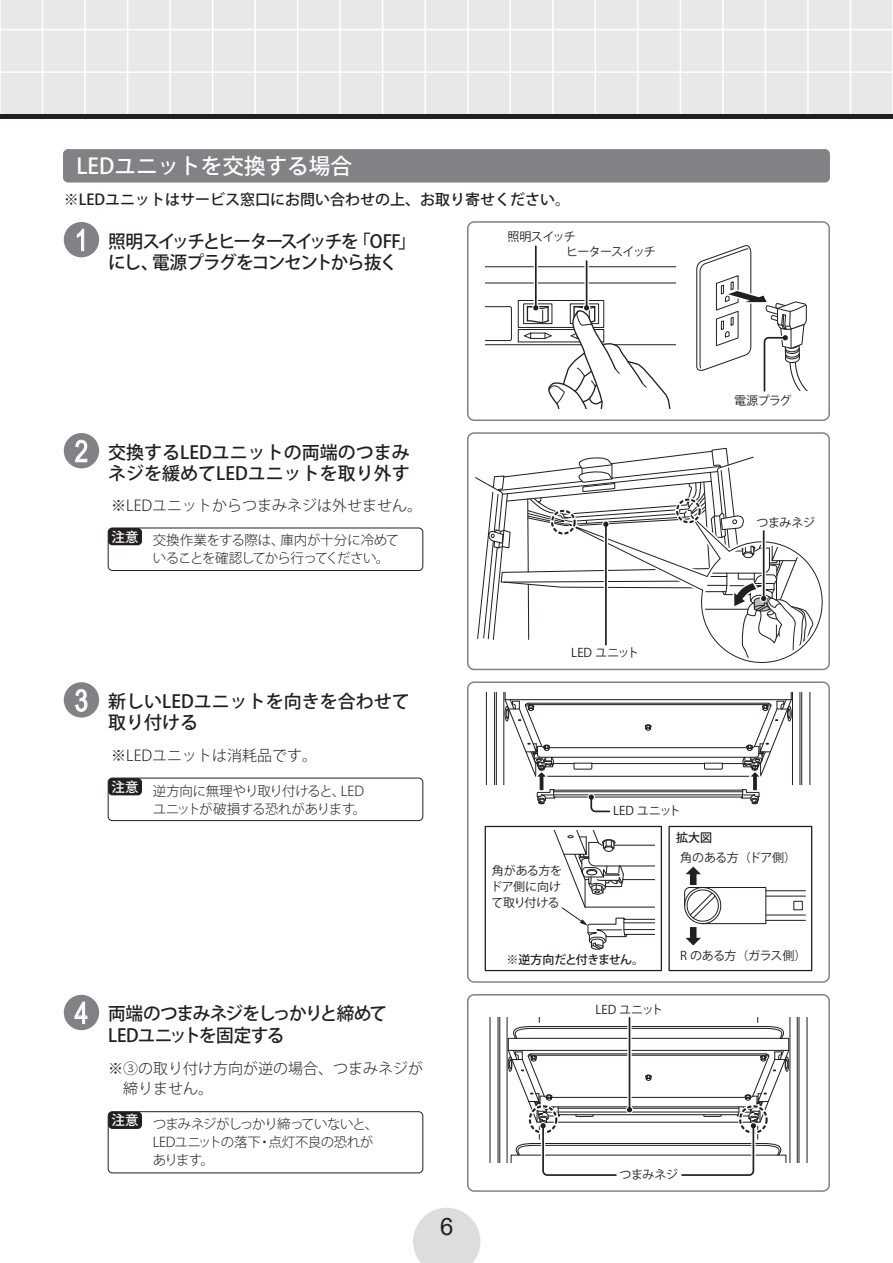
<style>
.page{position:relative;width:893px;height:1263px;background:#fff}
.page>*{position:absolute;margin:0;border:0;box-sizing:border-box;transform-origin:0 0}
.t1{font:30px "Arial";color:#fff;scale:.8 1}
.t2{font:24px "Arial";color:#231f20}
.t3{font:500 21.6px "Koz Go Pr 6 N";color:#fff}
.t4{font:500 18px/21.6px "Koz Go Pr 6 N";letter-spacing:-.005em;color:#231f20}
.t5{font:500 18px/21.6px "Koz Go Pr 6 N";letter-spacing:-.1em;color:#231f20}
.t6{font:500 18px/21.6px "Koz Go Pr 6 N";letter-spacing:-.05em;color:#231f20}
.t7{font:300 15px/19.5px "Koz Go Pr 6 N";color:#231f20}
.t8{font:500 15px "Koz Go Pr 6 N";color:#231f20}
.t9{font:300 13.5px/18px "Koz Go Pr 6 N";letter-spacing:-.045em;color:#231f20}
.t10{font:12px/15.6px "Koz Go Pr 6 N";letter-spacing:-.04em;color:#231f20;text-align:justify}
.t11{font:500 12px "Koz Go Pr 6 N";letter-spacing:-.06em;color:#231f20}
.t12{font:12px "Koz Go Pr 6 N";letter-spacing:-.07em;color:#231f20}
.t13{font:500 12px "Koz Go Pr 6 N";letter-spacing:-.04em;color:#231f20}
.s1{font-family:"Arial";font-weight:400;font-size:30px;color:#fff}
</style>
<div class="page">
<div style="left:64px;top:150px;width:765px;height:32px;background:#808285;border-radius:4px"></div>
<div style="left:63px;top:149px;width:767px;height:33px;border:2px solid #808285;border-radius:4px"></div>
<svg style="left:413px;top:1208px;width:67px;height:55px"></svg>
<hr style="left:485px;top:266px;width:190px;height:1px;background:#231f20">
<div style="left:467px;top:221px;width:363px;height:200px;border:2px solid #808285;border-radius:6px"></div>
<div style="left:467px;top:432px;width:363px;height:238px;border:2px solid #808285;border-radius:6px"></div>
<div style="left:467px;top:681px;width:363px;height:302px;border:2px solid #808285;border-radius:6px"></div>
<div style="left:467px;top:994px;width:363px;height:198px;border:2px solid #808285;border-radius:6px"></div>
<hr style="left:499px;top:1017px;width:1px;height:145px;background:#231f20">
<hr style="left:498px;top:1017px;width:1px;height:145px;background:#231f20">
<hr style="left:489px;top:1017px;width:1px;height:145px;background:#231f20">
<hr style="left:790px;top:1017px;width:1px;height:145px;background:#231f20">
<hr style="left:797px;top:1017px;width:1px;height:145px;background:#231f20">
<hr style="left:799px;top:1017px;width:1px;height:145px;background:#231f20">
<hr style="left:806px;top:1017px;width:1px;height:145px;background:#231f20">
<hr style="left:496px;top:692px;width:1px;height:92px;background:#231f20">
<hr style="left:494px;top:692px;width:1px;height:92px;background:#231f20">
<hr style="left:486px;top:692px;width:1px;height:92px;background:#231f20">
<hr style="left:792px;top:692px;width:1px;height:92px;background:#231f20">
<hr style="left:800px;top:692px;width:1px;height:92px;background:#231f20">
<hr style="left:801px;top:692px;width:1px;height:92px;background:#231f20">
<hr style="left:809px;top:692px;width:1px;height:92px;background:#231f20">
<div style="left:483px;top:824px;width:180px;height:149px;border:4px solid #fff"></div>
<div style="left:485px;top:826px;width:177px;height:145px;border:1px solid #231f20"></div>
<div style="left:667px;top:824px;width:147px;height:149px;border:4px solid #fff"></div>
<div style="left:668px;top:826px;width:144px;height:145px;border:1px solid #231f20"></div>
<svg style="left:684px;top:866px;width:83px;height:80px"></svg>
<hr style="left:766px;top:890px;width:39px;height:1px;background:#231f20">
<hr style="left:766px;top:896px;width:39px;height:1px;background:#231f20">
<hr style="left:766px;top:915px;width:39px;height:1px;background:#231f20">
<hr style="left:766px;top:920px;width:39px;height:1px;background:#231f20">
<div style="left:793px;top:901px;width:10px;height:9px;border:1px solid #231f20"></div>
<div style="left:0;top:0;width:893px;height:119px;background:#e7e8e9"></div>
<hr style="left:0;top:71px;width:893px;height:2px;background:#fff">
<hr style="left:0;top:29px;width:893px;height:1px;background:#fff">
<hr style="left:84px;top:0;width:2px;height:119px;background:#fff">
<hr style="left:42px;top:0;width:1px;height:119px;background:#fff">
<hr style="left:0;top:0;width:1px;height:119px;background:#fff">
<hr style="left:127px;top:0;width:1px;height:119px;background:#fff">
<hr style="left:169px;top:0;width:2px;height:119px;background:#fff">
<hr style="left:212px;top:0;width:1px;height:119px;background:#fff">
<hr style="left:254px;top:0;width:2px;height:119px;background:#fff">
<hr style="left:297px;top:0;width:1px;height:119px;background:#fff">
<hr style="left:339px;top:0;width:2px;height:119px;background:#fff">
<hr style="left:382px;top:0;width:1px;height:119px;background:#fff">
<hr style="left:424px;top:0;width:2px;height:119px;background:#fff">
<hr style="left:467px;top:0;width:1px;height:119px;background:#fff">
<hr style="left:509px;top:0;width:2px;height:119px;background:#fff">
<hr style="left:552px;top:0;width:2px;height:119px;background:#fff">
<hr style="left:595px;top:0;width:1px;height:119px;background:#fff">
<hr style="left:637px;top:0;width:2px;height:119px;background:#fff">
<hr style="left:680px;top:0;width:1px;height:119px;background:#fff">
<hr style="left:722px;top:0;width:2px;height:119px;background:#fff">
<hr style="left:765px;top:0;width:1px;height:119px;background:#fff">
<hr style="left:807px;top:0;width:2px;height:119px;background:#fff">
<hr style="left:850px;top:0;width:1px;height:119px;background:#fff">
<hr style="left:892px;top:0;width:1px;height:119px;background:#fff">
<hr style="left:0;top:115px;width:893px;height:4px;background:#231f20">
<svg style="left:584px;top:261px;width:5px;height:22px"></svg>
<hr style="left:586px;top:261px;width:1px;height:47px;background:#231f20">
<hr style="left:534px;top:246px;width:4px;height:62px;background:#f6f6f6">
<hr style="left:535px;top:246px;width:2px;height:62px;background:#231f20">
<svg style="left:485px;top:283px;width:190px;height:125px"></svg>
<div style="left:108px;top:528px;width:34px;height:17px;background:#231f20;border-radius:4px"></div>
<svg style="left:696px;top:245px;width:112px;height:147px"></svg>
<svg style="left:475px;top:447px;width:348px;height:216px"></svg>
<svg style="left:504px;top:692px;width:288px;height:121px"></svg>
<svg style="left:553px;top:830px;width:102px;height:120px"></svg>
<svg style="left:507px;top:1017px;width:283px;height:159px"></svg>
<div style="left:64px;top:222px;width:35px;height:35px;background:#808285;border-radius:50%"></div>
<svg style="left:77px;top:228px;width:7px;height:23px"></svg>
<div style="left:64px;top:682px;width:35px;height:35px;background:#808285;border-radius:50%"></div>
<svg style="left:75px;top:689px;width:13px;height:23px"></svg>
<div style="left:64px;top:995px;width:35px;height:35px;background:#808285;border-radius:50%"></div>
<svg style="left:74px;top:1001px;width:14px;height:23px"></svg>
<div style="left:64px;top:433px;width:35px;height:35px;background:#808285;border-radius:50%"></div>
<svg style="left:75px;top:439px;width:13px;height:23px"></svg>
<div style="left:108px;top:528px;width:315px;height:43px;border:1px solid #231f20;border-radius:4px"></div>
<div style="left:108px;top:778px;width:34px;height:17px;background:#231f20;border-radius:4px"></div>
<div style="left:108px;top:778px;width:315px;height:43px;border:1px solid #231f20;border-radius:4px"></div>
<div style="left:108px;top:1112px;width:34px;height:17px;background:#231f20;border-radius:4px"></div>
<div style="left:108px;top:1111px;width:315px;height:62px;border:1px solid #231f20;border-radius:4px"></div>
<h3 class="t3" style="left:77px;top:154px;width:277px">LEDユニットを交換する場合</h3>
<p class="t8" style="left:64px;top:191px;width:508px">※LEDユニットはサービス窓口にお問い合わせの上、お取り寄せください。</p>
<h3 class="t5" style="left:108px;top:230px;width:309px;text-indent:-33px"><span class="s1">1</span> 照明スイッチとヒータースイッチを「OFF」にし、電源プラグをコンセントから抜く</h3>
<p class="t10" style="left:507px;top:229px;width:70px">照明スイッチ</p>
<p class="t12" style="left:566px;top:245px;width:91px">ヒータースイッチ</p>
<h3 class="t4" style="left:75px;top:442px;width:337px;text-align:right"><span class="s1">2</span> 交換するLEDユニットの両端のつまみネジを緩めてLEDユニットを取り外す</h3>
<p class="t7" style="left:111px;top:496px;width:313px">※LEDユニットからつまみネジは外せません。</p>
<p class="t9" style="left:153px;top:532px;width:248px;text-indent:-41px"><sup>注意</sup> 交換作業をする際は、庫内が十分に冷めていることを確認してから行ってください。</p>
<h3 class="t4" style="left:108px;top:691px;width:303px;text-indent:-33px"><span class="s1">3</span> 新しいLEDユニットを向きを合わせて取り付ける</h3>
<p class="t7" style="left:111px;top:745px;width:208px">※LEDユニットは消耗品です。</p>
<p class="t9" style="left:111px;top:782px;width:257px;text-align:right"><sup>注意</sup> 逆方向に無理やり取り付けると、LEDユニットが破損する恐れがあります。</p>
<h1 class="t1" style="left:75px;top:992px;width:18px">4</h1>
<h3 class="t6" style="left:108px;top:1003px;width:280px">両端のつまみネジをしっかりと締めて<br>LEDユニットを固定する</h3>
<p class="t7" style="left:123px;top:1059px;width:301px;text-indent:-15px">※③の取り付け方向が逆の場合、つまみネジが締りません。</p>
<p class="t9" style="left:153px;top:1115px;width:227px;text-indent:-41px"><sup>注意</sup> つまみネジがしっかり締っていないと、<br>LEDユニットの落下・点灯不良の恐れがあります。</p>
<h2 class="t2" style="left:440px;top:1210px;width:15px">6</h2>
<p class="t10" style="left:734px;top:393px;width:59px">電源プラグ</p>
<p class="t10" style="left:571px;top:645px;width:69px">LED ユニット</p>
<p class="t10" style="left:756px;top:515px;width:60px">つまみネジ</p>
<p class="t10" style="left:490px;top:863px;width:73px">角がある方をドア側に向けて取り付ける</p>
<p class="t10" style="left:613px;top:803px;width:69px">LED ユニット</p>
<p class="t13" style="left:676px;top:831px;width:37px">拡大図</p>
<p class="t10" style="left:680px;top:850px;width:117px">角のある方（ドア側）</p>
<p class="t11" style="left:507px;top:953px;width:139px">※逆方向だと付きません。</p>
<p class="t10" style="left:595px;top:1002px;width:69px">LED ユニット</p>
<p class="t10" style="left:680px;top:947px;width:128px">R のある方（ガラス側）</p>
<p class="t10" style="left:620px;top:1167px;width:60px">つまみネジ</p>
</div>
